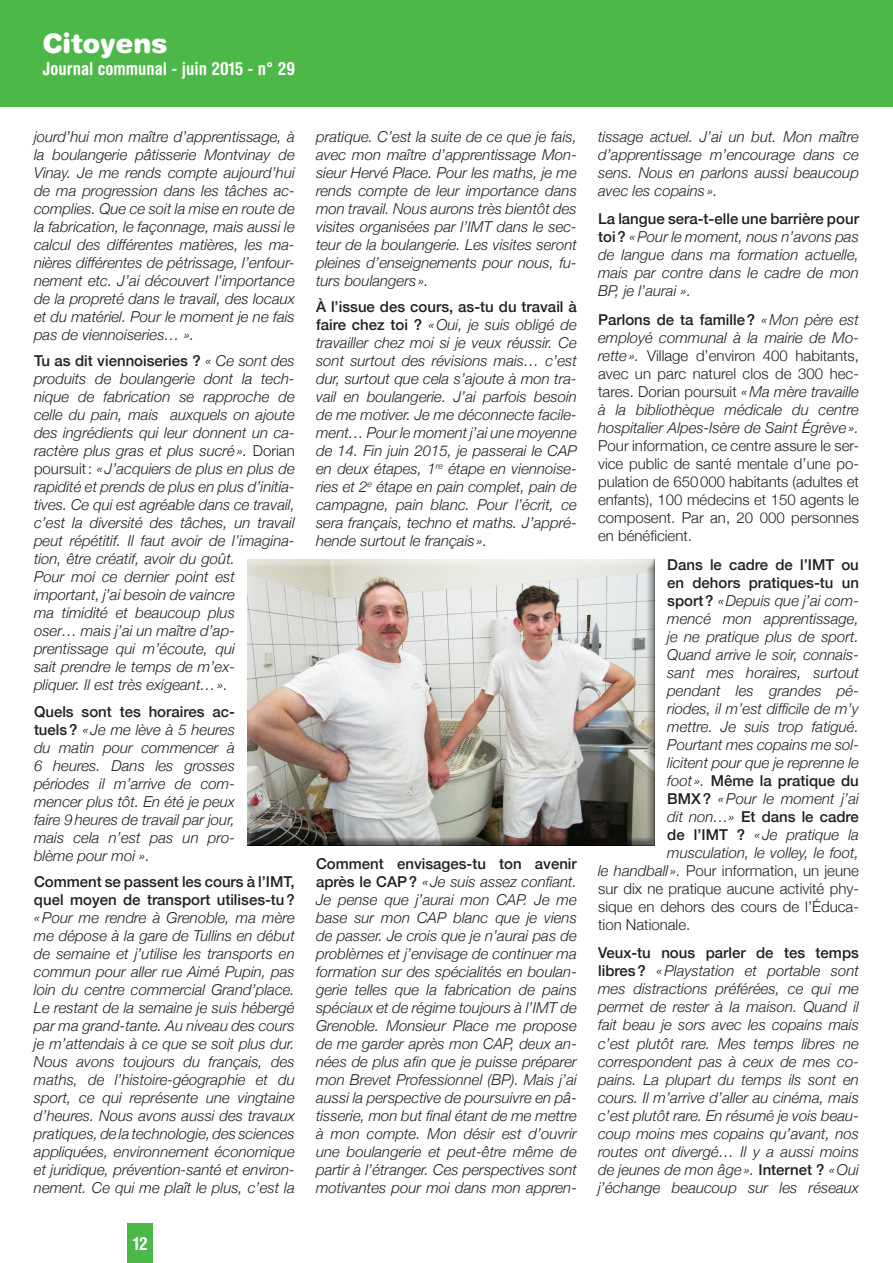
<style>
.page{position:relative;width:893px;height:1263px;background:#fff}
.page>*{position:absolute;margin:0;border:0;box-sizing:border-box;transform-origin:0 0}
.t1{font:900 27px "Helvetica Rounded";color:#fff}
.t2{font:700 condensed 18px "Helvetica Rounded";color:#fff}
.t3{font:italic 300 15px/18px "Helvetica Neue";color:#231f20;text-align:justify}
.t4{font:300 15px/18px "Helvetica Neue";color:#231f20;text-align:justify}
.t5{font:500 15px/18px "Helvetica Neue";color:#231f20}
.s1{font-weight:500;font-style:normal}
.s2{font-style:normal}
.s3{font-weight:300;font-style:italic}
.s4{font-style:italic}
</style>
<div class="page">
<div style="left:128px;top:1224px;width:25px;height:39px;background:#4cb848"></div>
<div style="left:0;top:0;width:893px;height:106px;background:#4cb848"></div>
<div style="left:246px;top:560px;width:409px;height:289px;background:#231f20;opacity:.5"></div>
<h1 class="t1" style="left:43px;top:26px;width:126px">Citoyens</h1>
<p class="t2" style="left:43px;top:58px;width:254px">Journal communal - juin 2015 - n° 29</p>
<p class="t3" style="left:34px;top:127px;width:262px">jourd’hui mon maître d’apprentissage, à la boulangerie pâtisserie Montvinay de Vinay. Je me rends compte aujourd’hui de ma progression dans les tâches ac&shy;complies. Que ce soit la mise en route de la fabrication, le façonnage, mais aussi le calcul des différentes matières, les ma&shy;nières différentes de pétrissage, l’enfour&shy;nement etc. J’ai découvert l’importance de la propreté dans le travail, des locaux et du matériel. Pour le moment je ne fais pas de viennoiseries… ».</p>
<p class="t3" style="left:34px;top:351px;width:262px;text-align:left"><span class="s1">Tu as dit viennoiseries ?</span> « Ce sont des produits de boulangerie dont la tech&shy;nique de fabrication se rapproche de celle du pain, mais auxquels on ajoute des ingrédients qui leur donnent un ca&shy;ractère plus gras et plus sucré». <span class="s2">Dorian poursuit:</span> « J’acquiers de plus en plus de rapidité et prends de plus en plus d’initia&shy;tives. Ce qui est agréable dans ce travail, c’est la diversité des tâches, un travail peut répétitif. Il faut avoir de l’imagina&shy;tion, être créatif, avoir du goût.<br>Pour moi ce dernier point est important, j’ai besoin de vaincre<br>ma timidité et beaucoup plus<br>oser… mais j’ai un maître d’ap&shy;prentissage qui m’écoute, qui<br>sait prendre le temps de m’ex-<br>pliquer. Il est très exigeant…».</p>
<p class="t3" style="left:34px;top:702px;width:202px"><span class="s1">Quels sont tes horaires ac&shy;tuels?</span> « Je me lève à 5 heures du matin pour commencer à 6 heures. Dans les grosses périodes il m’arrive de com&shy;mencer plus tôt. En été je peux faire 9heures de travail par jour, mais cela n’est pas un pro&shy;blème pour moi ».</p>
<p class="t5" style="left:34px;top:872px;width:262px">Comment se passent les cours à l’IMT, quel moyen de transport utilises-tu?</p>
<p class="t3" style="left:34px;top:908px;width:262px">«Pour me rendre à Grenoble, ma mère me dépose à la gare de Tullins en début de semaine et j’utilise les transports en commun pour aller rue Aimé Pupin, pas loin du centre commercial Grand’place.<br>Le restant de la semaine je suis hébergé par ma grand-tante. Au niveau des cours je m’attendais à ce que se soit plus dur.<br>Nous avons toujours du français, des maths, de l’histoire-géographie et du sport, ce qui représente une vingtaine d’heures. Nous avons aussi des travaux pratiques, de la technologie, des sciences appliquées, environnement économique et juridique, prévention-santé et environ&shy;nement. Ce qui me plaît le plus, c’est la</p>
<p class="t2" style="left:133px;top:1233px;width:16px">12</p>
<p class="t3" style="left:316px;top:127px;width:262px">pratique. C’est la suite de ce que je fais, avec mon maître d’apprentissage Mon&shy;sieur Hervé Place. Pour les maths, je me rends compte de leur importance dans mon travail. Nous aurons très bientôt des visites organisées par l’IMT dans le sec&shy;teur de la boulangerie. Les visites seront pleines d’enseignements pour nous, fu&shy;turs boulangers ».</p>
<p class="t3" style="left:316px;top:297px;width:262px"><span class="s1">À l’issue des cours, as-tu du travail à faire chez toi ?</span> «Oui, je suis obligé de travailler chez moi si je veux réussir. Ce sont surtout des révisions mais… c’est dur, surtout que cela s’ajoute à mon tra&shy;vail en boulangerie. J’ai parfois besoin de me motiver. Je me déconnecte facile&shy;ment… Pour le moment j’ai une moyenne de 14. Fin juin 2015, je passerai le CAP en deux étapes, 1<sup>re</sup> étape en viennoise&shy;ries et 2<sup>e</sup> étape en pain complet, pain de campagne, pain blanc. Pour l’écrit, ce sera français, techno et maths. J’appré&shy;hende surtout le français ».</p>
<p class="t3" style="left:316px;top:854px;width:262px"><span class="s1">Comment envisages-tu ton avenir après le CAP?</span> « Je suis assez confiant.<br>Je pense que j’aurai mon CAP. Je me base sur mon CAP blanc que je viens de passer. Je crois que je n’aurai pas de problèmes et j’envisage de continuer ma formation sur des spécialités en boulan&shy;gerie telles que la fabrication de pains spéciaux et de régime toujours à l’IMT de Grenoble. Monsieur Place me propose de me garder après mon CAP, deux an&shy;nées de plus afin que je puisse préparer mon Brevet Professionnel (BP). Mais j’ai aussi la perspective de poursuivre en pâ&shy;tisserie, mon but final étant de me mettre à mon compte. Mon désir est d’ouvrir une boulangerie et peut-être même de partir à l’étranger. Ces perspectives sont motivantes pour moi dans mon appren-</p>
<p class="t3" style="left:598px;top:127px;width:262px">tissage actuel. J’ai un but. Mon maître d’apprentissage m’encourage dans ce sens. Nous en parlons aussi beaucoup avec les copains ».</p>
<p class="t3" style="left:598px;top:209px;width:262px"><span class="s1">La langue sera-t-elle une barrière pour toi?</span> «Pour le moment, nous n’avons pas de langue dans ma formation actuelle, mais par contre dans le cadre de mon BP, je l’aurai ».</p>
<p class="t3" style="left:598px;top:310px;width:262px"><span class="s1">Parlons de ta famille?</span> «Mon père est employé communal à la mairie de Mo&shy;rette». <span class="s2">Village d’environ 400 habitants, avec un parc naturel clos de 300 hec&shy;tares. Dorian poursuit</span> «Ma mère travaille à la bibliothèque médicale du centre hospitalier Alpes-Isère de Saint Égrève».</p>
<p class="t4" style="left:598px;top:436px;width:262px">Pour information, ce centre assure le ser&shy;vice public de santé mentale d’une po&shy;pulation de 650000 habitants (adultes et enfants), 100 médecins et 150 agents le composent. Par an, 20 000 personnes en bénéficient.</p>
<p class="t5" style="left:667px;top:554px;width:193px">Dans le cadre de l’IMT ou</p>
<p class="t5" style="left:667px;top:572px;width:193px">en dehors pratiques-tu un</p>
<p class="t3" style="left:667px;top:590px;width:193px"><span class="s1">sport?</span> «Depuis que j’ai com-</p>
<p class="t3" style="left:667px;top:608px;width:193px">mencé mon apprentissage,</p>
<p class="t3" style="left:667px;top:626px;width:193px">je ne pratique plus de sport.</p>
<p class="t3" style="left:667px;top:644px;width:193px">Quand arrive le soir, connais-</p>
<p class="t3" style="left:667px;top:662px;width:193px">sant mes horaires, surtout</p>
<p class="t3" style="left:667px;top:680px;width:193px">pendant les grandes pé-</p>
<p class="t3" style="left:667px;top:698px;width:193px">riodes, il m’est difficile de m’y</p>
<p class="t3" style="left:667px;top:716px;width:193px">mettre. Je suis trop fatigué.</p>
<p class="t3" style="left:667px;top:734px;width:193px">Pourtant mes copains me sol-</p>
<p class="t3" style="left:667px;top:752px;width:193px">licitent pour que je reprenne le</p>
<p class="t5" style="left:667px;top:770px;width:193px"><span class="s3">foot ».</span> Même la pratique du</p>
<p class="t3" style="left:667px;top:788px;width:193px"><span class="s1">BMX?</span> «Pour le moment j’ai</p>
<p class="t5" style="left:667px;top:806px;width:193px"><span class="s3">dit non…»</span> Et dans le cadre</p>
<p class="t3" style="left:667px;top:824px;width:193px"><span class="s1">de l’IMT ?</span> «Je pratique la</p>
<p class="t3" style="left:667px;top:842px;width:193px">musculation, le volley, le foot,</p>
<p class="t4" style="left:598px;top:860px;width:262px"><span class="s4">le handball ».</span> Pour information, un jeune</p>
<p class="t4" style="left:598px;top:878px;width:262px">sur dix ne pratique aucune activité phy-</p>
<p class="t4" style="left:598px;top:896px;width:262px">sique en dehors des cours de l’Éduca-</p>
<p class="t4" style="left:598px;top:914px;width:94px">tion Nationale.</p>
<p class="t3" style="left:598px;top:943px;width:262px"><span class="s1">Veux-tu nous parler de tes temps libres?</span> «Playstation et portable sont mes distractions préférées, ce qui me permet de rester à la maison. Quand il fait beau je sors avec les copains mais c’est plutôt rare. Mes temps libres ne correspondent pas à ceux de mes co&shy;pains. La plupart du temps ils sont en cours. Il m’arrive d’aller au cinéma, mais c’est plutôt rare. En résumé je vois beau&shy;coup moins mes copains qu’avant, nos routes ont divergé… Il y a aussi moins de jeunes de mon âge». <span class="s1">Internet ?</span> «Oui j’échange beaucoup sur les réseaux</p>
</div>
